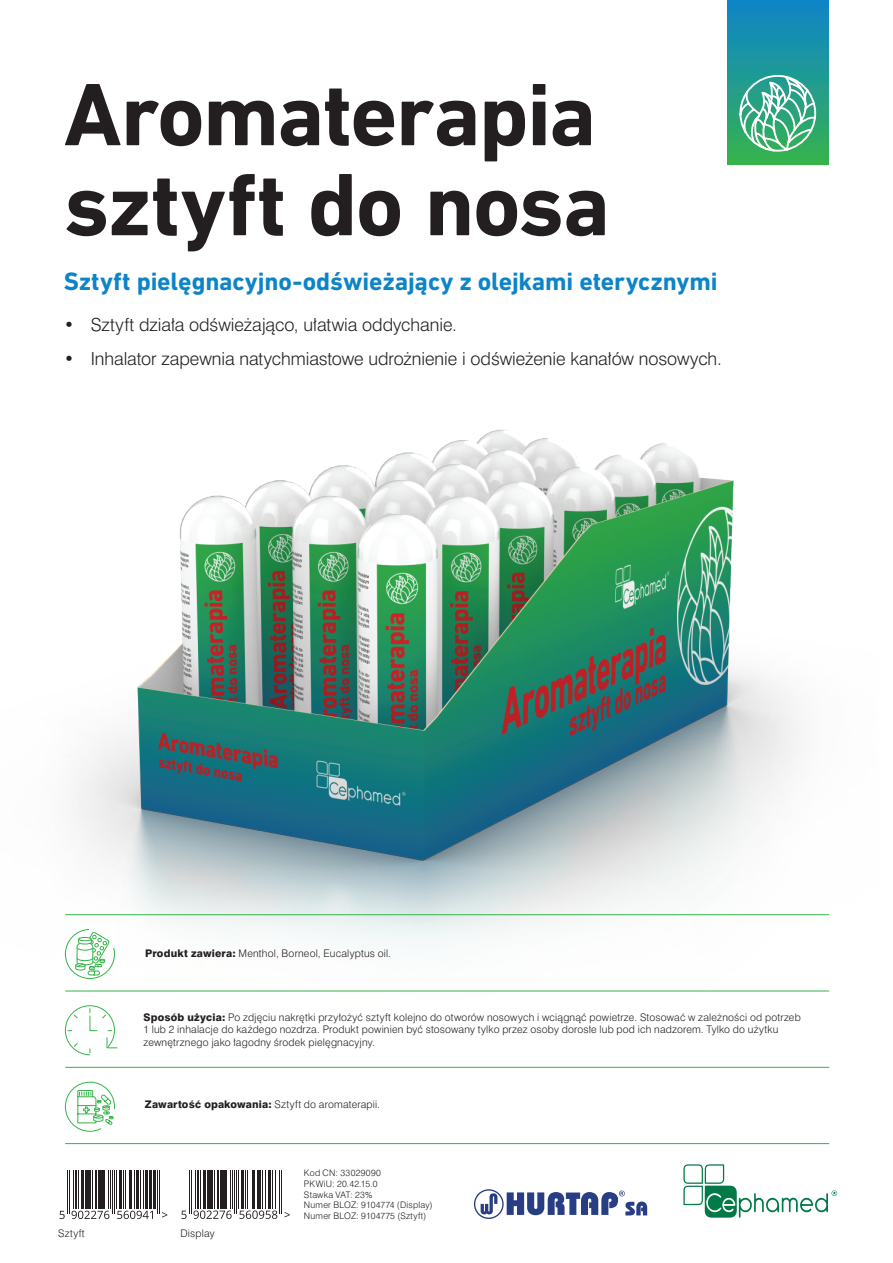
<style>
.page{position:relative;width:893px;height:1263px;background:#fff}
.page>*{position:absolute;margin:0;border:0;box-sizing:border-box;transform-origin:0 0}
.t1{font:700 90px/90px "DIN Next LT Pro";letter-spacing:-.02em;color:#231f20}
.t2{font:700 25.5px "DIN Next LT Pro";letter-spacing:-.005em;color:#0c84c7}
.t3{font:300 18px "Swiss 721";letter-spacing:-.005em;color:#231f20}
.t4{font:300 10.5px/12.6px "Swiss 721";letter-spacing:.015em;color:#231f20}
.t5{font:300 9px/10.8px "Swiss 721";letter-spacing:.025em;color:#231f20}
.s1{font-weight:800}
</style>
<div class="page">
<img style="left:64px;top:429px;width:766px;height:563px">
<hr style="left:65px;top:991px;width:764px;height:1px;background:#35b44a">
<hr style="left:65px;top:1067px;width:764px;height:1px;background:#35b44a">
<hr style="left:65px;top:914px;width:764px;height:1px;background:#35b44a">
<hr style="left:65px;top:1143px;width:764px;height:1px;background:#35b44a">
<svg style="left:683px;top:1164px;width:154px;height:54px"></svg>
<svg style="left:474px;top:1189px;width:173px;height:30px"></svg>
<div style="left:65px;top:929px;width:50px;height:50px;border:1px solid #35b44a;border-radius:50%"></div>
<div style="left:89px;top:929px;width:25px;height:18px;background:#fff"></div>
<svg style="left:75px;top:931px;width:35px;height:45px"></svg>
<div style="left:65px;top:1005px;width:50px;height:50px;border:1px solid #35b44a;border-radius:50%"></div>
<div style="left:90px;top:1045px;width:17px;height:10px;background:#fff"></div>
<svg style="left:67px;top:1008px;width:51px;height:45px"></svg>
<div style="left:65px;top:1082px;width:50px;height:50px;border:1px solid #35b44a;border-radius:50%"></div>
<div style="left:101px;top:1109px;width:14px;height:21px;background:#fff"></div>
<svg style="left:77px;top:1090px;width:37px;height:35px"></svg>
<div style="left:727px;top:0;width:101px;height:164px;background:linear-gradient(to bottom,#0e85cb,#35b251)"></div>
<svg style="left:738px;top:74px;width:79px;height:79px"></svg>
<hr style="left:67px;top:1170px;width:1px;height:44px;background:#231f20">
<hr style="left:69px;top:1170px;width:1px;height:44px;background:#231f20">
<hr style="left:73px;top:1170px;width:1px;height:39px;background:#231f20">
<hr style="left:75px;top:1170px;width:2px;height:39px;background:#231f20">
<hr style="left:78px;top:1170px;width:1px;height:39px;background:#231f20">
<hr style="left:81px;top:1170px;width:3px;height:39px;background:#231f20">
<hr style="left:85px;top:1170px;width:2px;height:39px;background:#231f20">
<hr style="left:88px;top:1170px;width:2px;height:39px;background:#231f20">
<hr style="left:92px;top:1170px;width:1px;height:39px;background:#231f20">
<hr style="left:95px;top:1170px;width:2px;height:39px;background:#231f20">
<hr style="left:98px;top:1170px;width:3px;height:39px;background:#231f20">
<hr style="left:102px;top:1170px;width:2px;height:39px;background:#231f20">
<hr style="left:108px;top:1170px;width:1px;height:39px;background:#231f20">
<hr style="left:110px;top:1170px;width:1px;height:39px;background:#231f20">
<hr style="left:112px;top:1170px;width:1px;height:44px;background:#231f20">
<hr style="left:114px;top:1170px;width:1px;height:44px;background:#231f20">
<hr style="left:116px;top:1170px;width:1px;height:39px;background:#231f20">
<hr style="left:119px;top:1170px;width:3px;height:39px;background:#231f20">
<hr style="left:123px;top:1170px;width:1px;height:39px;background:#231f20">
<hr style="left:125px;top:1170px;width:1px;height:39px;background:#231f20">
<hr style="left:129px;top:1170px;width:3px;height:39px;background:#231f20">
<hr style="left:134px;top:1170px;width:1px;height:39px;background:#231f20">
<hr style="left:136px;top:1170px;width:3px;height:39px;background:#231f20">
<hr style="left:140px;top:1170px;width:1px;height:39px;background:#231f20">
<hr style="left:143px;top:1170px;width:1px;height:39px;background:#231f20">
<hr style="left:145px;top:1170px;width:3px;height:39px;background:#231f20">
<hr style="left:150px;top:1170px;width:2px;height:39px;background:#231f20">
<hr style="left:154px;top:1170px;width:2px;height:39px;background:#231f20">
<hr style="left:157px;top:1170px;width:1px;height:44px;background:#231f20">
<hr style="left:159px;top:1170px;width:1px;height:44px;background:#231f20">
<svg style="left:60px;top:1211px;width:5px;height:8px"></svg>
<svg style="left:72px;top:1211px;width:37px;height:8px"></svg>
<svg style="left:117px;top:1211px;width:36px;height:8px"></svg>
<svg style="left:162px;top:1212px;width:5px;height:5px"></svg>
<hr style="left:189px;top:1170px;width:1px;height:43px;background:#231f20">
<hr style="left:191px;top:1170px;width:1px;height:43px;background:#231f20">
<hr style="left:195px;top:1170px;width:1px;height:39px;background:#231f20">
<hr style="left:197px;top:1170px;width:2px;height:39px;background:#231f20">
<hr style="left:200px;top:1170px;width:1px;height:39px;background:#231f20">
<hr style="left:203px;top:1170px;width:3px;height:39px;background:#231f20">
<hr style="left:207px;top:1170px;width:2px;height:39px;background:#231f20">
<hr style="left:210px;top:1170px;width:2px;height:39px;background:#231f20">
<hr style="left:215px;top:1170px;width:1px;height:39px;background:#231f20">
<hr style="left:218px;top:1170px;width:1px;height:39px;background:#231f20">
<hr style="left:220px;top:1170px;width:3px;height:39px;background:#231f20">
<hr style="left:224px;top:1170px;width:2px;height:39px;background:#231f20">
<hr style="left:230px;top:1170px;width:1px;height:39px;background:#231f20">
<hr style="left:232px;top:1170px;width:1px;height:39px;background:#231f20">
<hr style="left:234px;top:1170px;width:1px;height:43px;background:#231f20">
<hr style="left:236px;top:1170px;width:1px;height:43px;background:#231f20">
<hr style="left:238px;top:1170px;width:1px;height:39px;background:#231f20">
<hr style="left:241px;top:1170px;width:3px;height:39px;background:#231f20">
<hr style="left:245px;top:1170px;width:1px;height:39px;background:#231f20">
<hr style="left:247px;top:1170px;width:1px;height:39px;background:#231f20">
<hr style="left:252px;top:1170px;width:3px;height:39px;background:#231f20">
<hr style="left:257px;top:1170px;width:1px;height:39px;background:#231f20">
<hr style="left:259px;top:1170px;width:2px;height:39px;background:#231f20">
<hr style="left:262px;top:1170px;width:1px;height:39px;background:#231f20">
<hr style="left:265px;top:1170px;width:1px;height:39px;background:#231f20">
<hr style="left:268px;top:1170px;width:3px;height:39px;background:#231f20">
<hr style="left:272px;top:1170px;width:1px;height:39px;background:#231f20">
<hr style="left:275px;top:1170px;width:1px;height:39px;background:#231f20">
<hr style="left:279px;top:1170px;width:1px;height:43px;background:#231f20">
<hr style="left:281px;top:1170px;width:1px;height:43px;background:#231f20">
<svg style="left:181px;top:1210px;width:6px;height:9px"></svg>
<svg style="left:193px;top:1210px;width:39px;height:9px"></svg>
<svg style="left:239px;top:1210px;width:38px;height:9px"></svg>
<svg style="left:285px;top:1212px;width:5px;height:5px"></svg>
<h1 class="t1" style="left:64px;top:69px;width:548px">Aromaterapia sztyft do nosa</h1>
<h2 class="t2" style="left:64px;top:266px;width:655px">Sztyft pielęgnacyjno-odświeżający z olejkami eterycznymi</h2>
<h3 class="t3" style="left:64px;top:313px;width:395px">• Sztyft działa odświeżająco, ułatwia oddychanie.</h3>
<h3 class="t3" style="left:64px;top:348px;width:659px">• Inhalator zapewnia natychmiastowe udrożnienie i odświeżenie kanałów nosowych.</h3>
<p class="t4" style="left:145px;top:947px;width:248px"><span class="s1">Produkt zawiera:</span> Menthol, Borneol, Eucalyptus oil.</p>
<p class="t4" style="left:143px;top:1011px;width:659px"><span class="s1">Sposób użycia:</span> Po zdjęciu nakrętki przyłożyć sztyft kolejno do otworów nosowych i wciągnąć powietrze. Stosować w zależności od potrzeb<br>1 lub 2 inhalacje do każdego nozdrza. Produkt powinien być stosowany tylko przez osoby dorosłe lub pod ich nadzorem. Tylko do użytku zewnętrznego jako łagodny środek pielęgnacyjny.</p>
<p class="t4" style="left:145px;top:1098px;width:237px"><span class="s1">Zawartość opakowania:</span> Sztyft do aromaterapii.</p>
<p class="t4" style="left:58px;top:1227px;width:28px">Sztyft</p>
<p class="t4" style="left:180px;top:1227px;width:36px">Display</p>
<p class="t5" style="left:304px;top:1167px;width:130px">Kod CN: 33029090<br>PKWiU: 20.42.15.0<br>Stawka VAT: 23%<br>Numer BLOZ: 9104774 (Display)<br>Numer BLOZ: 9104775 (Sztyft)</p>
</div>
